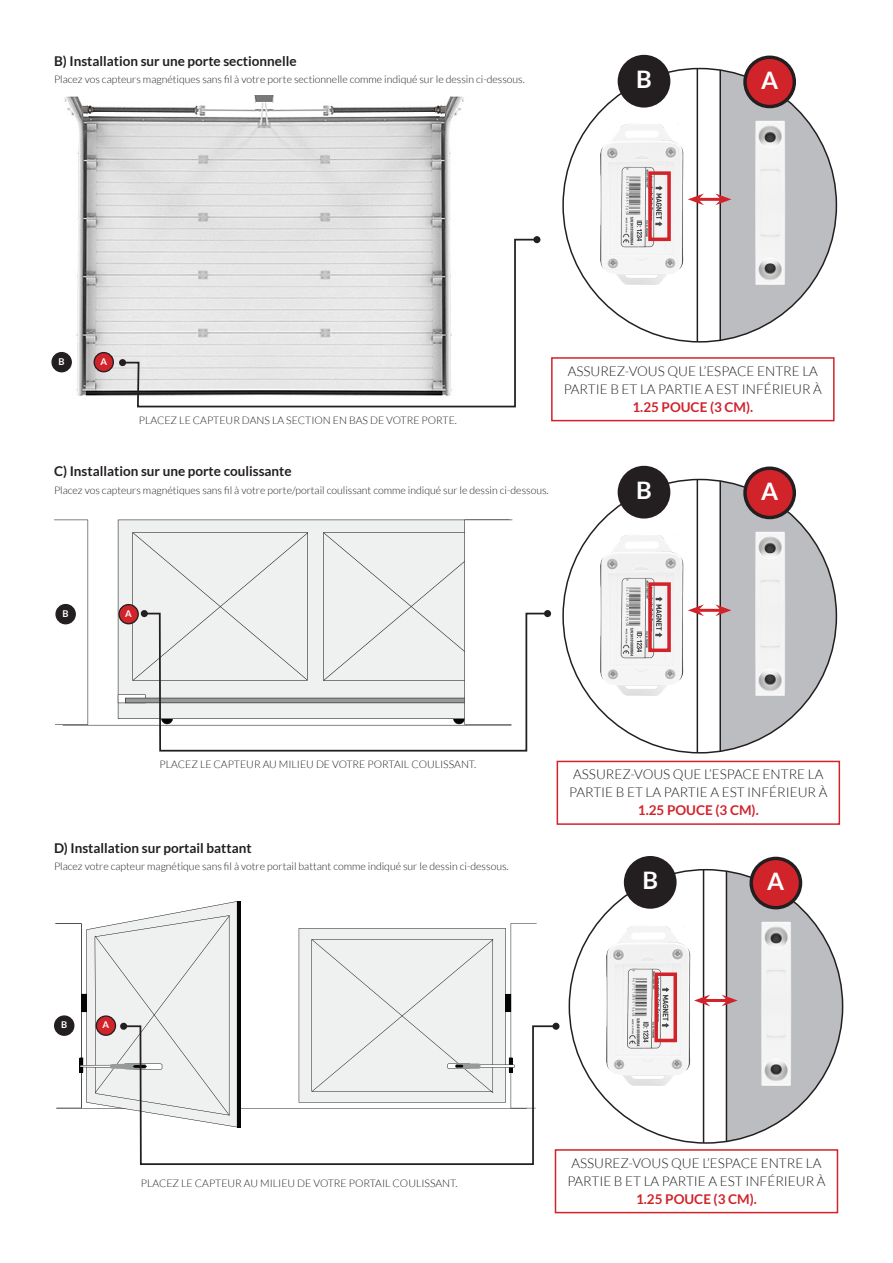
<style>
.page{position:relative;width:893px;height:1263px;background:#fff}
.page>*{position:absolute;margin:0;border:0;box-sizing:border-box;transform-origin:0 0}
.t1{font:700 24.15px "Lato";color:#fff}
.t2{font:300 13.5px/18px "Lato";color:#231f20;text-align:center}
.t3{font:700 13.5px "Lato";color:#231f20}
.t4{font:300 10.5px "Lato";color:#231f20}
.t5{font:700 9.3px "Lato";color:#fff}
.s1{font-weight:700;color:#d1232a}
</style>
<div class="page">
<svg style="left:55px;top:901px;width:482px;height:208px"></svg>
<svg style="left:54px;top:520px;width:458px;height:206px"></svg>
<svg style="left:143px;top:612px;width:405px;height:140px"></svg>
<div style="left:141px;top:610px;width:7px;height:7px;background:#231f20;border-radius:50%"></div>
<div style="left:544px;top:610px;width:7px;height:7px;background:#231f20;border-radius:50%"></div>
<svg style="left:122px;top:1024px;width:436px;height:142px"></svg>
<div style="left:120px;top:1023px;width:7px;height:7px;background:#231f20;border-radius:50%"></div>
<div style="left:552px;top:1023px;width:7px;height:7px;background:#231f20;border-radius:50%"></div>
<div style="left:119px;top:605px;width:19px;height:19px;background:#d1232a;border-radius:50%"></div>
<div style="left:118px;top:604px;width:21px;height:20px;border:1px solid #231f20;border-radius:50%"></div>
<div style="left:56px;top:605px;width:19px;height:19px;background:#231f20;border-radius:50%"></div>
<div style="left:55px;top:604px;width:21px;height:20px;border:1px solid #231f20;border-radius:50%"></div>
<div style="left:96px;top:1016px;width:19px;height:19px;background:#d1232a;border-radius:50%"></div>
<div style="left:96px;top:1015px;width:20px;height:21px;border:1px solid #231f20;border-radius:50%"></div>
<div style="left:55px;top:1016px;width:19px;height:19px;background:#231f20;border-radius:50%"></div>
<div style="left:54px;top:1015px;width:20px;height:21px;border:1px solid #231f20;border-radius:50%"></div>
<img style="left:52px;top:96px;width:412px;height:300px">
<div style="left:94px;top:353px;width:19px;height:19px;background:#d1232a;border-radius:50%"></div>
<div style="left:94px;top:352px;width:20px;height:20px;border:1px solid #231f20;border-radius:50%"></div>
<div style="left:52px;top:353px;width:19px;height:19px;background:#231f20;border-radius:50%"></div>
<div style="left:51px;top:352px;width:21px;height:20px;border:1px solid #231f20;border-radius:50%"></div>
<svg style="left:121px;top:238px;width:418px;height:170px"></svg>
<div style="left:119px;top:359px;width:7px;height:7px;background:#231f20;border-radius:50%"></div>
<div style="left:533px;top:236px;width:7px;height:7px;background:#231f20;border-radius:50%"></div>
<hr style="left:698px;top:198px;width:23px;height:3px;background:#d1232a">
<svg style="left:563px;top:69px;width:141px;height:273px"></svg>
<svg style="left:715px;top:69px;width:121px;height:273px"></svg>
<div style="left:745px;top:57px;width:49px;height:50px;background:#d1232a;border-radius:50%"></div>
<div style="left:743px;top:56px;width:53px;height:52px;border:3px solid #231f20;border-radius:50%"></div>
<div style="left:619px;top:57px;width:50px;height:49px;background:#231f20;border-radius:50%"></div>
<div style="left:618px;top:55px;width:52px;height:53px;border:3px solid #231f20;border-radius:50%"></div>
<img style="left:750px;top:118px;width:41px;height:168px">
<img style="left:600px;top:124px;width:89px;height:161px">
<div style="left:648px;top:171px;width:23px;height:70px;border:4px solid #d1232a"></div>
<hr style="left:698px;top:609px;width:23px;height:3px;background:#d1232a">
<svg style="left:563px;top:479px;width:141px;height:274px"></svg>
<svg style="left:715px;top:479px;width:121px;height:274px"></svg>
<div style="left:745px;top:468px;width:49px;height:49px;background:#d1232a;border-radius:50%"></div>
<div style="left:743px;top:466px;width:53px;height:53px;border:3px solid #231f20;border-radius:50%"></div>
<div style="left:619px;top:467px;width:50px;height:50px;background:#231f20;border-radius:50%"></div>
<div style="left:618px;top:466px;width:52px;height:52px;border:3px solid #231f20;border-radius:50%"></div>
<img style="left:750px;top:529px;width:41px;height:168px">
<img style="left:600px;top:535px;width:89px;height:160px">
<div style="left:648px;top:582px;width:23px;height:70px;border:4px solid #d1232a"></div>
<hr style="left:704px;top:999px;width:23px;height:3px;background:#d1232a">
<svg style="left:569px;top:870px;width:141px;height:273px"></svg>
<svg style="left:722px;top:870px;width:121px;height:273px"></svg>
<div style="left:751px;top:858px;width:49px;height:50px;background:#d1232a;border-radius:50%"></div>
<div style="left:749px;top:857px;width:53px;height:52px;border:3px solid #231f20;border-radius:50%"></div>
<div style="left:626px;top:858px;width:49px;height:49px;background:#231f20;border-radius:50%"></div>
<div style="left:624px;top:856px;width:53px;height:53px;border:3px solid #231f20;border-radius:50%"></div>
<img style="left:756px;top:919px;width:41px;height:169px">
<img style="left:606px;top:925px;width:89px;height:161px">
<div style="left:654px;top:972px;width:23px;height:70px;border:4px solid #d1232a"></div>
<div style="left:551px;top:357px;width:284px;height:64px;background:#fff;border:2px solid #d1232a"></div>
<div style="left:557px;top:761px;width:283px;height:64px;background:#fff;border:2px solid #d1232a"></div>
<div style="left:555px;top:1149px;width:283px;height:64px;background:#fff;border:2px solid #d1232a"></div>
<p class="t3" style="left:54px;top:53px;width:244px">B) Installation sur une porte sectionnelle</p>
<p class="t4" style="left:54px;top:73px;width:472px">Placez vos capteurs magnétiques sans fil à votre porte sectionnelle comme indiqué sur le dessin ci-dessous.</p>
<p class="t1" style="left:636px;top:65px;width:17px">B</p>
<p class="t1" style="left:761px;top:66px;width:19px">A</p>
<p class="t5" style="left:59px;top:356px;width:8px">B</p>
<p class="t5" style="left:100px;top:356px;width:8px">A</p>
<p class="t4" style="left:139px;top:414px;width:320px">PLACEZ LE CAPTEUR DANS LA SECTION EN BAS DE VOTRE PORTE.</p>
<p class="t3" style="left:54px;top:464px;width:239px">C) Installation sur une porte coulissante</p>
<p class="t4" style="left:54px;top:484px;width:496px">Placez vos capteurs magnétiques sans fil à votre porte/portail coulissant comme indiqué sur le dessin ci-dessous.</p>
<p class="t2" style="left:564px;top:362px;width:260px">ASSUREZ-VOUS QUE L’ESPACE ENTRE LA<br>PARTIE B ET LA PARTIE A EST INFÉRIEUR À<br><span class="s1">1.25 POUCE (3 CM).</span></p>
<p class="t1" style="left:636px;top:476px;width:17px">B</p>
<p class="t1" style="left:761px;top:477px;width:19px">A</p>
<p class="t5" style="left:63px;top:608px;width:8px">B</p>
<p class="t5" style="left:125px;top:608px;width:8px">A</p>
<p class="t4" style="left:160px;top:759px;width:318px">PLACEZ LE CAPTEUR AU MILIEU DE VOTRE PORTAIL COULISSANT.</p>
<p class="t3" style="left:54px;top:840px;width:199px">D) Installation sur portail battant</p>
<p class="t4" style="left:54px;top:860px;width:456px">Placez votre capteur magnétique sans fil à votre portail battant comme indiqué sur le dessin ci-dessous.</p>
<p class="t5" style="left:61px;top:1019px;width:8px">B</p>
<p class="t5" style="left:103px;top:1019px;width:8px">A</p>
<p class="t4" style="left:141px;top:1177px;width:318px">PLACEZ LE CAPTEUR AU MILIEU DE VOTRE PORTAIL COULISSANT.</p>
<p class="t2" style="left:569px;top:765px;width:260px">ASSUREZ-VOUS QUE L’ESPACE ENTRE LA<br>PARTIE B ET LA PARTIE A EST INFÉRIEUR À<br><span class="s1">1.25 POUCE (3 CM).</span></p>
<p class="t1" style="left:642px;top:866px;width:17px">B</p>
<p class="t1" style="left:767px;top:867px;width:19px">A</p>
<p class="t2" style="left:567px;top:1154px;width:260px">ASSUREZ-VOUS QUE L’ESPACE ENTRE LA<br>PARTIE B ET LA PARTIE A EST INFÉRIEUR À<br><span class="s1">1.25 POUCE (3 CM).</span></p>
</div>
